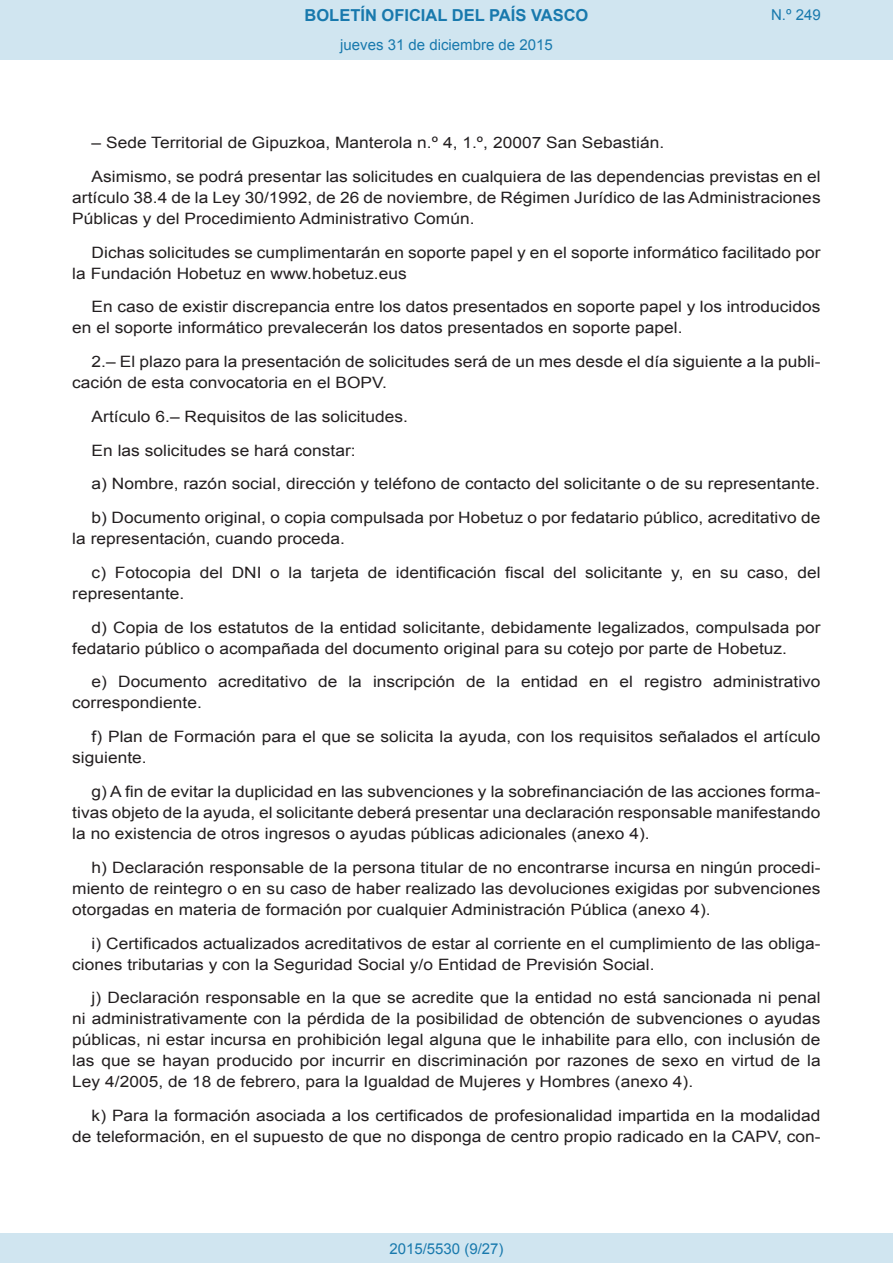
<style>
.page{position:relative;width:893px;height:1263px;background:#fff}
.page>*{position:absolute;margin:0;border:0;box-sizing:border-box;transform-origin:0 0}
.t1{font:700 16.5px "Arial";color:#1879ad}
.BOPVDetalle{font:15.6px/21px "Arial";color:#231f20;scale:1.11 1}
.Paginacion_Centro{font:15px "Arial";color:#1879ad}
</style>
<div class="page">
<div style="left:0;top:0;width:893px;height:60px;background:#d0e5f0"></div>
<div style="left:0;top:1233px;width:893px;height:30px;background:#d0e5f0"></div>
<p class="t1" style="left:305px;top:4px;width:285px">BOLETÍN OFICIAL DEL PAÍS VASCO</p>
<p class="Paginacion_Centro" style="left:340px;top:35px;width:214px">jueves 31 de diciembre de 2015</p>
<p class="Paginacion_Centro" style="left:771px;top:5px;width:51px">N.º 249</p>
<p class="BOPVDetalle" style="left:92px;top:132px;width:517px">– Sede Territorial de Gipuzkoa, Manterola n.º 4, 1.º, 20007 San Sebastián.</p>
<p class="BOPVDetalle" style="left:72px;top:166px;width:676px;text-align:justify;text-indent:19px">Asimismo, se podrá presentar las solicitudes en cualquiera de las dependencias previstas en el artículo 38.4 de la Ley 30/1992, de 26 de noviembre, de Régimen Jurídico de las Administraciones Públicas y del Procedimiento Administrativo Común.</p>
<p class="BOPVDetalle" style="left:72px;top:242px;width:676px;text-indent:19px">Dichas solicitudes se cumplimentarán en soporte papel y en el soporte informático facilitado por la Fundación Hobetuz en www.hobetuz.eus</p>
<p class="BOPVDetalle" style="left:72px;top:297px;width:676px;text-indent:19px">En caso de existir discrepancia entre los datos presentados en soporte papel y los introducidos en el soporte informático prevalecerán los datos presentados en soporte papel.</p>
<p class="BOPVDetalle" style="left:72px;top:351px;width:676px;text-indent:19px">2.– El plazo para la presentación de solicitudes será de un mes desde el día siguiente a la publi&shy;cación de esta convocatoria en el BOPV.</p>
<p class="BOPVDetalle" style="left:92px;top:406px;width:286px">Artículo 6.– Requisitos de las solicitudes.</p>
<p class="BOPVDetalle" style="left:92px;top:440px;width:239px">En las solicitudes se hará constar:</p>
<p class="BOPVDetalle" style="left:92px;top:474px;width:658px">a) Nombre, razón social, dirección y teléfono de contacto del solicitante o de su representante.</p>
<p class="BOPVDetalle" style="left:72px;top:507px;width:676px;text-indent:19px">b) Documento original, o copia compulsada por Hobetuz o por fedatario público, acreditativo de la representación, cuando proceda.</p>
<p class="BOPVDetalle" style="left:72px;top:562px;width:676px;text-indent:19px">c) Fotocopia del DNI o la tarjeta de identificación fiscal del solicitante y, en su caso, del representante.</p>
<p class="BOPVDetalle" style="left:72px;top:617px;width:676px;text-indent:19px">d) Copia de los estatutos de la entidad solicitante, debidamente legalizados, compulsada por fedatario público o acompañada del documento original para su cotejo por parte de Hobetuz.</p>
<p class="BOPVDetalle" style="left:72px;top:672px;width:676px;text-indent:19px">e) Documento acreditativo de la inscripción de la entidad en el registro administrativo correspondiente.</p>
<p class="BOPVDetalle" style="left:72px;top:726px;width:676px;text-indent:19px">f) Plan de Formación para el que se solicita la ayuda, con los requisitos señalados el artículo siguiente.</p>
<p class="BOPVDetalle" style="left:72px;top:781px;width:676px;text-align:justify;text-indent:19px">g) A fin de evitar la duplicidad en las subvenciones y la sobrefinanciación de las acciones forma&shy;tivas objeto de la ayuda, el solicitante deberá presentar una declaración responsable manifestando la no existencia de otros ingresos o ayudas públicas adicionales (anexo 4).</p>
<p class="BOPVDetalle" style="left:72px;top:857px;width:676px;text-align:justify;text-indent:19px">h) Declaración responsable de la persona titular de no encontrarse incursa en ningún procedi&shy;miento de reintegro o en su caso de haber realizado las devoluciones exigidas por subvenciones otorgadas en materia de formación por cualquier Administración Pública (anexo 4).</p>
<p class="BOPVDetalle" style="left:72px;top:933px;width:676px;text-indent:19px">i) Certificados actualizados acreditativos de estar al corriente en el cumplimiento de las obliga&shy;ciones tributarias y con la Seguridad Social y/o Entidad de Previsión Social.</p>
<p class="BOPVDetalle" style="left:72px;top:987px;width:676px;text-align:justify;text-indent:19px">j) Declaración responsable en la que se acredite que la entidad no está sancionada ni penal ni administrativamente con la pérdida de la posibilidad de obtención de subvenciones o ayudas públicas, ni estar incursa en prohibición legal alguna que le inhabilite para ello, con inclusión de las que se hayan producido por incurrir en discriminación por razones de sexo en virtud de la Ley 4/2005, de 18 de febrero, para la Igualdad de Mujeres y Hombres (anexo 4).</p>
<p class="BOPVDetalle" style="left:72px;top:1105px;width:676px;text-align:right">k) Para la formación asociada a los certificados de profesionalidad impartida en la modalidad de teleformación, en el supuesto de que no disponga de centro propio radicado en la CAPV, con-</p>
<p class="Paginacion_Centro" style="left:389px;top:1238px;width:116px">2015/5530 (9/27)</p>
</div>
